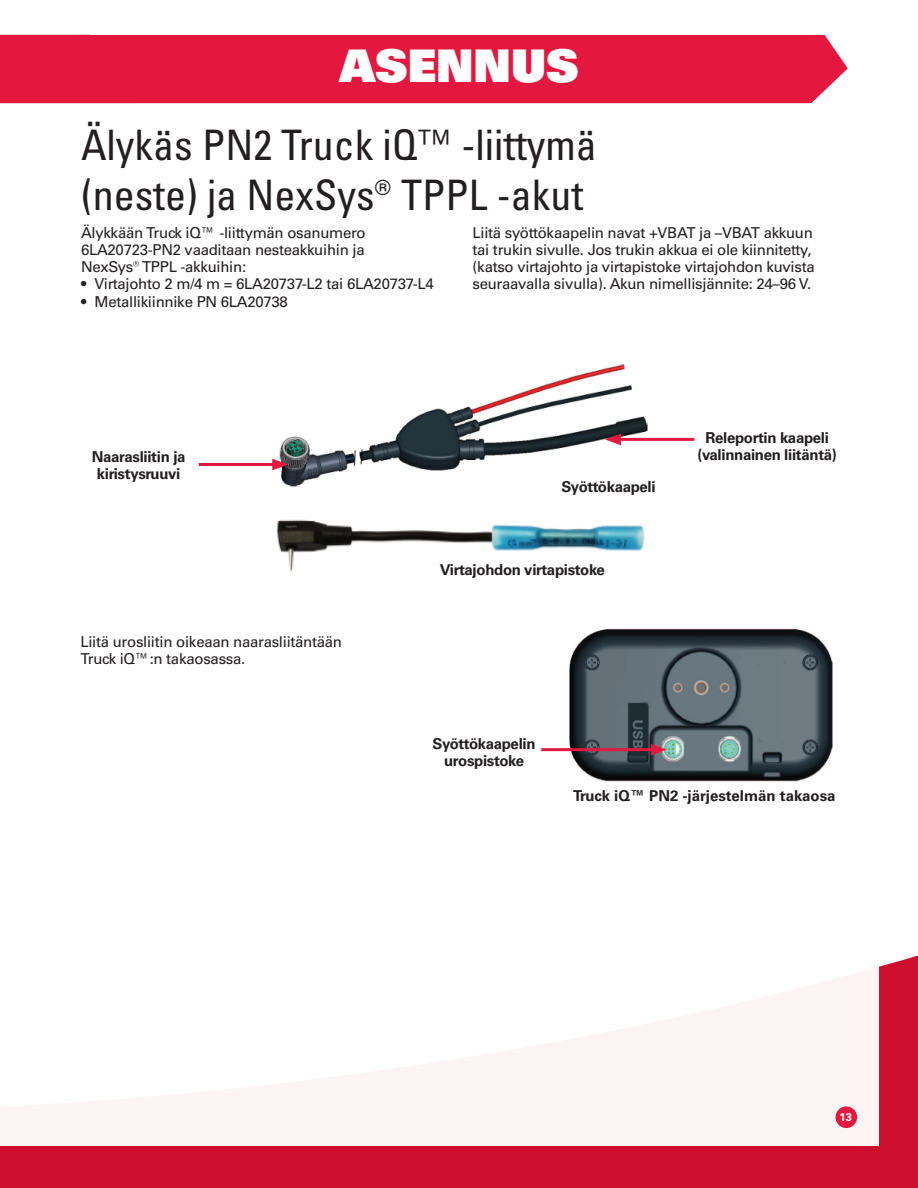
<style>
.page{position:relative;width:918px;height:1188px;background:#fff}
.page>*{position:absolute;margin:0;border:0;box-sizing:border-box;transform-origin:0 0}
.t1{font:45px "Univers LT Pro 85 X Black";color:#fff}
.Labels{font:condensed 42px/50.4px "Univers LT Pro";color:#231f20}
.Labels-2{font:15px/17.2px "Univers LT Pro 55 Roman";letter-spacing:-.02em;color:#231f20}
.Labels-3{font:700 15px/17.2px "Univers LT Pro 65";letter-spacing:-.02em;color:#231f20;text-align:center}
.Labels-4{font:700 15px "Univers LT Pro 65";color:#231f20}
.t2{font:700 11.25px "Univers LT Pro 65";color:#fff}
</style>
<div class="page">
<div style="left:0;top:955px;width:918px;height:233px;background:#ce0e2d"></div>
<div style="left:0;top:857px;width:879px;height:289px;background:#fff"></div>
<div style="left:135px;top:35px;width:713px;height:68px;background:#e4183e"></div>
<div style="left:0;top:35px;width:135px;height:68px;background:#e4183e"></div>
<img style="left:279px;top:364px;width:371px;height:123px">
<hr style="left:199px;top:463px;width:79px;height:3px;background:#e4183e">
<svg style="left:272px;top:459px;width:16px;height:11px"></svg>
<hr style="left:615px;top:438px;width:79px;height:3px;background:#e4183e">
<svg style="left:605px;top:434px;width:16px;height:11px"></svg>
<img style="left:276px;top:519px;width:369px;height:53px">
<img style="left:568px;top:628px;width:265px;height:154px">
<hr style="left:541px;top:748px;width:115px;height:3px;background:#e4183e">
<svg style="left:651px;top:744px;width:16px;height:12px"></svg>
<div style="left:836px;top:1106px;width:21px;height:22px;background:#e4183e;border-radius:50%"></div>
<p class="t1" style="left:339px;top:36px;width:241px">ASENNUS</p>
<p class="Labels" style="left:81px;top:119px;width:517px">Älykäs PN2 Truck iQ™ -liittymä (neste) ja NexSys® TPPL -akut</p>
<p class="Labels-2" style="left:81px;top:223px;width:286px;text-align:justify">Älykkään Truck iQ™ -liittymän osanumero 6LA20723-PN2 vaaditaan nesteakkuihin ja NexSys® TPPL -akkuihin:</p>
<p class="Labels-2" style="left:81px;top:275px;width:354px">• Virtajohto 2 m/4 m = 6LA20737-L2 tai 6LA20737-L4</p>
<p class="Labels-2" style="left:81px;top:292px;width:208px">• Metallikiinnike PN 6LA20738</p>
<p class="Labels-2" style="left:472px;top:223px;width:344px">Liitä syöttökaapelin navat +VBAT ja –VBAT akkuun tai trukin sivulle. Jos trukin akkua ei ole kiinnitetty, (katso virtajohto ja virtapistoke virtajohdon kuvista seuraavalla sivulla). Akun nimellisjännite: 24–96 V.</p>
<p class="Labels-3" style="left:92px;top:448px;width:95px">Naarasliitin ja kiristysruuvi</p>
<p class="Labels-2" style="left:80px;top:633px;width:263px">Liitä urosliitin oikeaan naarasliitäntään<br>Truck iQ™:n takaosassa.</p>
<p class="Labels-3" style="left:562px;top:477px;width:96px">Syöttökaapeli</p>
<p class="Labels-3" style="left:440px;top:561px;width:167px">Virtajohdon virtapistoke</p>
<p class="Labels-3" style="left:697px;top:428px;width:141px">Releportin kaapeli (valinnainen liitäntä)</p>
<p class="Labels-3" style="left:433px;top:734px;width:104px">Syöttökaapelin urospistoke</p>
<p class="Labels-4" style="left:573px;top:785px;width:264px">Truck iQ™ PN2 -järjestelmän takaosa</p>
<p class="t2" style="left:840px;top:1109px;width:14px">13</p>
</div>
